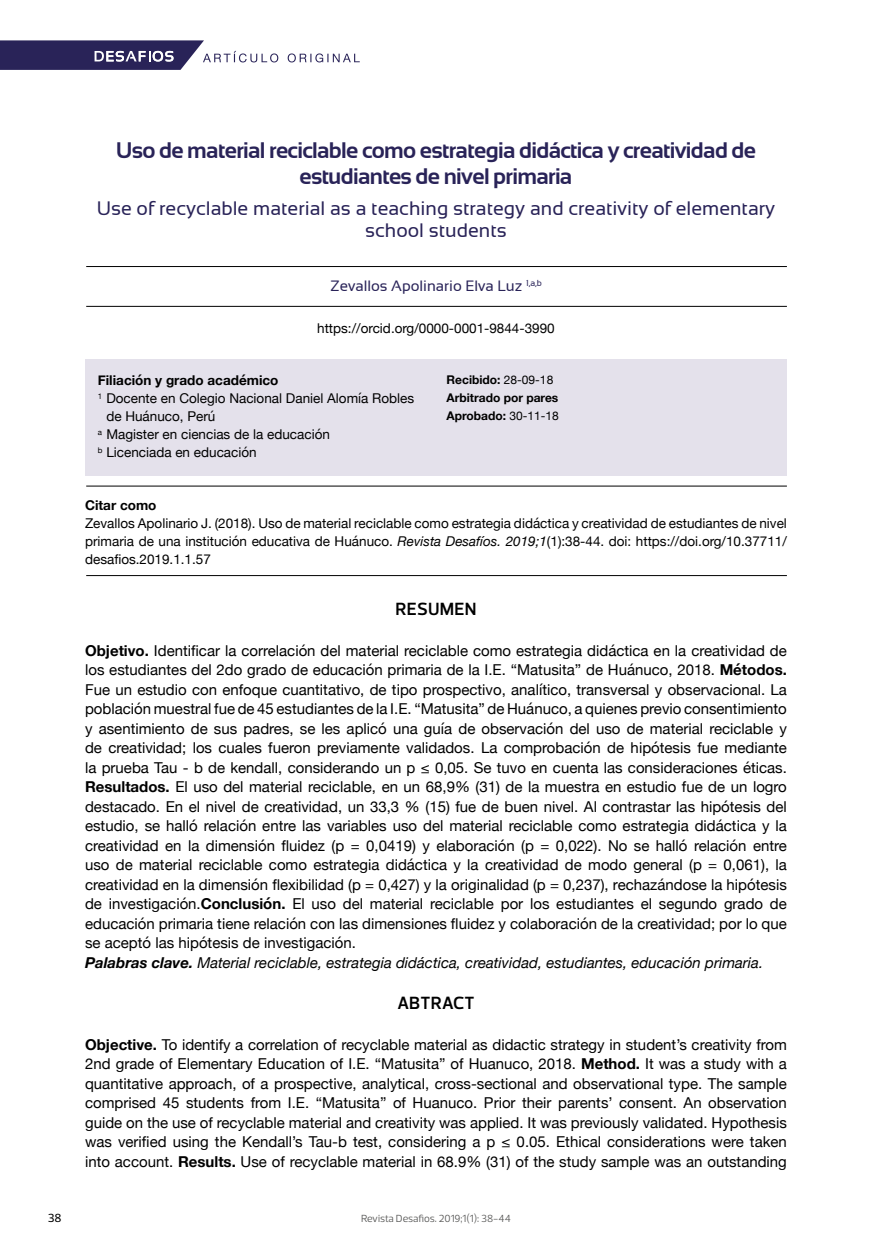
<style>
.page{position:relative;width:872px;height:1255px;background:#fff}
.page>*{position:absolute;margin:0;border:0;box-sizing:border-box;transform-origin:0 0}
.t1{font:700 22.5px/25.8px "Sansation";letter-spacing:-.03em;color:#292358;text-align:center}
.t2{font:19.5px/22.4px "Sansation";color:#292358;text-align:center}
.t3{font:600 18px "Prelo";letter-spacing:.015em;color:#000}
.t4{font:15px/19.5px "Helvetica Neue";color:#000}
.t5{font:15px "Sansation";color:#292358}
.t6{font:13.5px/18px "Helvetica Neue";color:#000;text-align:justify}
.t7{font:700 13.5px "Helvetica Neue";color:#000}
.t8{font:700 12px/18px "Helvetica Neue";color:#000}
.t9{font:500 12px "Prelo";color:#000}
.t10{font:10.5px "Prelo";color:#575756}
.s1{font-weight:400}
.s2{font-style:italic}
.s3{font-weight:700}
.s4{font-weight:700;font-style:italic}
</style>
<div class="page">
<svg style="left:288px;top:53px;width:72px;height:9px"></svg>
<svg style="left:0;top:40px;width:278px;height:30px"></svg>
<div style="left:85px;top:359px;width:702px;height:116px;background:#e4e1eb"></div>
<hr style="left:86px;top:266px;width:701px;height:1px;background:#000">
<hr style="left:86px;top:485px;width:701px;height:1px;background:#000">
<hr style="left:86px;top:575px;width:701px;height:1px;background:#000">
<hr style="left:86px;top:306px;width:701px;height:1px;background:#000">
<h1 class="t1" style="left:116px;top:137px;width:642px">Uso de material reciclable como estrategia didáctica y creatividad de estudiantes de nivel primaria</h1>
<h2 class="t2" style="left:97px;top:197px;width:680px">Use of recyclable material as a teaching strategy and creativity of elementary school students</h2>
<p class="t5" style="left:330px;top:277px;width:213px">Zevallos Apolinario Elva Luz <sup>1,a,b</sup></p>
<p class="t6" style="left:317px;top:320px;width:239px">https://orcid.org/0000-0001-9844-3990</p>
<p class="t7" style="left:98px;top:370px;width:182px">Filiación y grado académico</p>
<p class="t6" style="left:98px;top:390px;width:318px"><sup>1</sup> Docente en Colegio Nacional Daniel Alomía Robles</p>
<p class="t6" style="left:106px;top:408px;width:111px">de Huánuco, Perú</p>
<p class="t6" style="left:98px;top:426px;width:234px"><sup>a</sup> Magister en ciencias de la educación</p>
<p class="t6" style="left:98px;top:444px;width:160px"><sup>b</sup> Licenciada en educación</p>
<p class="t8" style="left:446px;top:371px;width:114px">Recibido: <span class="s1">28-09-18<br></span>Arbitrado por pares<br>Aprobado: <span class="s1">30-11-18</span></p>
<p class="t7" style="left:85px;top:494px;width:73px">Citar como</p>
<p class="t6" style="left:85px;top:515px;width:703px">Zevallos Apolinario J. (2018). Uso de material reciclable como estrategia didáctica y creatividad de estudiantes de nivel primaria de una institución educativa de Huánuco. <span class="s2">Revista Desafíos. 2019;1</span>(1):38-44. doi: https://doi.org/10.37711/ desafios.2019.1.1.57</p>
<p class="t3" style="left:395px;top:598px;width:83px">RESUMEN</p>
<p class="t4" style="left:85px;top:641px;width:703px"><span class="s3">Objetivo.</span> Identificar la correlación del material reciclable como estrategia didáctica en la creatividad de los estudiantes del 2do grado de educación primaria de la I.E. “Matusita” de Huánuco, 2018. <span class="s3">Métodos.<br></span>Fue un estudio con enfoque cuantitativo, de tipo prospectivo, analítico, transversal y observacional. La población muestral fue de 45 estudiantes de la I.E. “Matusita” de Huánuco, a quienes previo consentimiento y asentimiento de sus padres, se les aplicó una guía de observación del uso de material reciclable y de creatividad; los cuales fueron previamente validados. La comprobación de hipótesis fue mediante la prueba Tau - b de kendall, considerando un p ≤ 0,05. Se tuvo en cuenta las consideraciones éticas.<br><span class="s3">Resultados.</span> El uso del material reciclable, en un 68,9% (31) de la muestra en estudio fue de un logro destacado. En el nivel de creatividad, un 33,3 % (15) fue de buen nivel. Al contrastar las hipótesis del estudio, se halló relación entre las variables uso del material reciclable como estrategia didáctica y la creatividad en la dimensión fluidez (p = 0,0419) y elaboración (p = 0,022). No se halló relación entre uso de material reciclable como estrategia didáctica y la creatividad de modo general (p = 0,061), la creatividad en la dimensión flexibilidad (p = 0,427) y la originalidad (p = 0,237), rechazándose la hipótesis de investigación.<span class="s3">Conclusión.</span> El uso del material reciclable por los estudiantes el segundo grado de educación primaria tiene relación con las dimensiones fluidez y colaboración de la creatividad; por lo que se aceptó las hipótesis de investigación.<br><span class="s4">Palabras clave.</span> <span class="s2">Material reciclable, estrategia didáctica, creatividad, estudiantes, educación primaria.</span></p>
<p class="t3" style="left:397px;top:991px;width:79px">ABTRACT</p>
<p class="t4" style="left:85px;top:1035px;width:703px;text-align:justify"><span class="s3">Objective.</span> To identify a correlation of recyclable material as didactic strategy in student’s creativity from 2nd grade of Elementary Education of I.E. “Matusita” of Huanuco, 2018. <span class="s3">Method.</span> It was a study with a quantitative approach, of a prospective, analytical, cross-sectional and observational type. The sample comprised 45 students from I.E. “Matusita” of Huanuco. Prior their parents’ consent. An observation guide on the use of recyclable material and creativity was applied. It was previously validated. Hypothesis was verified using the Kendall’s Tau-b test, considering a p ≤ 0.05. Ethical considerations were taken into account. <span class="s3">Results.</span> Use of recyclable material in 68.9% (31) of the study sample was an outstanding</p>
<p class="t9" style="left:48px;top:1210px;width:15px">38</p>
<p class="t10" style="left:361px;top:1211px;width:151px">Revista Desafios. 2019;1(1): 38-44</p>
</div>
